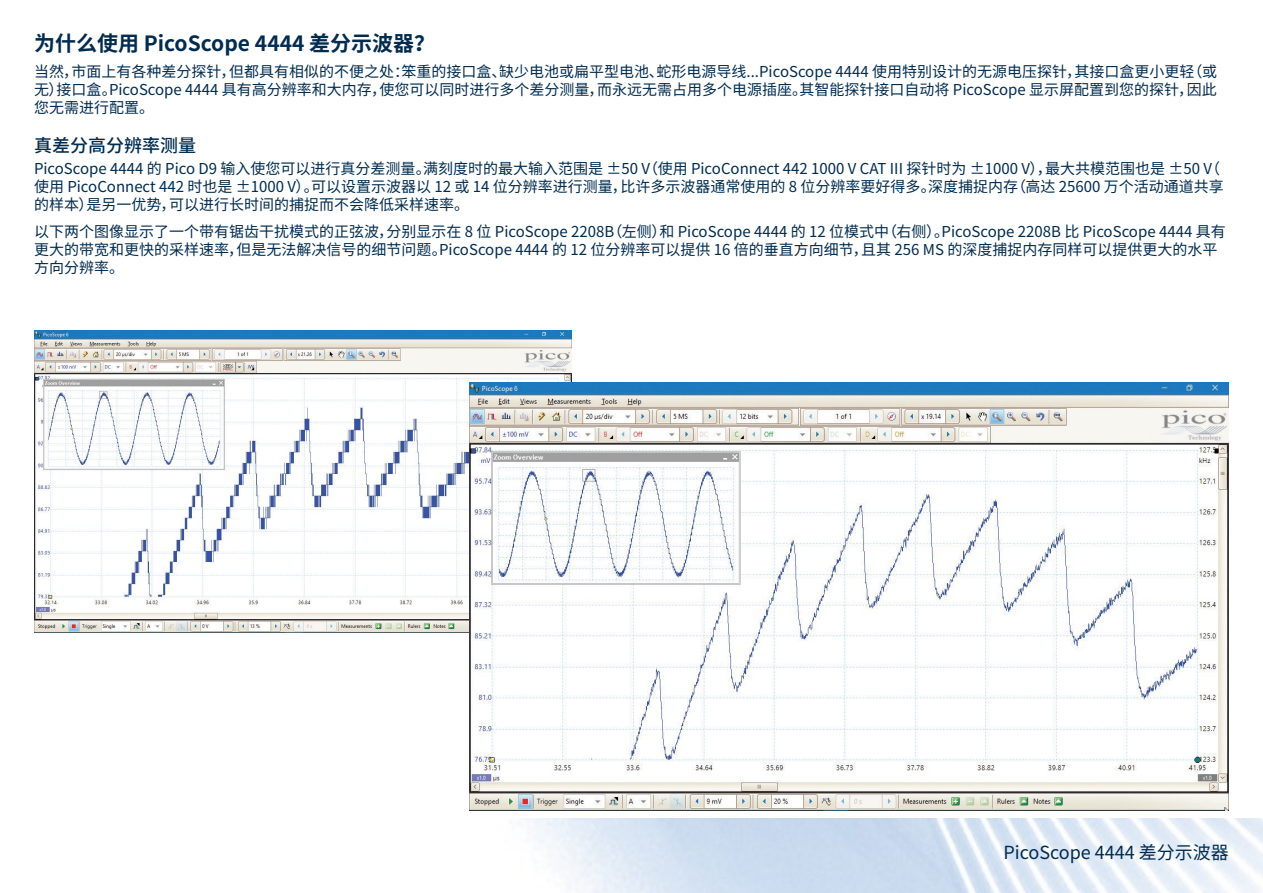
<style>
.page{position:relative;width:1263px;height:893px;background:#fff}
.page>*{position:absolute;margin:0;border:0;box-sizing:border-box;transform-origin:0 0}
.t1{font:700 21px "Noto Sans CJ Ksc";color:#002c50}
.t2{font:18px "Noto Sans CJ Ksc";color:#002c50}
.t3{font:500 18px "Noto Sans CJ Ksc";color:#002c50}
.t4{font:15px/18px "Noto Sans CJ Ksc";color:#002c50}
</style>
<div class="page">
<img style="left:528px;top:819px;width:735px;height:74px">
<img style="left:34px;top:330px;width:537px;height:302px">
<img style="left:469px;top:383px;width:760px;height:427px">
<h1 class="t1" style="left:34px;top:31px;width:403px">为什么使用 PicoScope 4444 差分示波器？</h1>
<p class="t4" style="left:34px;top:63px;width:1184px;text-align:justify">当然，市面上有各种差分探针，但都具有相似的不便之处：笨重的接口盒、缺少电池或扁平型电池、蛇形电源导线...PicoScope 4444 使用特别设计的无源电压探针，其接口盒更小更轻（或无）接口盒。PicoScope 4444 具有高分辨率和大内存，使您可以同时进行多个差分测量，而永远无需占用多个电源插座。其智能探针接口自动将 PicoScope 显示屏配置到您的探针，因此您无需进行配置。</p>
<p class="t3" style="left:34px;top:135px;width:163px">真差分高分辨率测量</p>
<p class="t4" style="left:34px;top:160px;width:1191px">PicoScope 4444 的 Pico D9 输入使您可以进行真分差测量。满刻度时的最大输入范围是 ±50 V（使用 PicoConnect 442 1000 V CAT III 探针时为 ±1000 V），最大共模范围也是 ±50 V（使用 PicoConnect 442 时也是 ±1000 V）。可以设置示波器以 12 或 14 位分辨率进行测量，比许多示波器通常使用的 8 位分辨率要好得多。深度捕捉内存（高达 25600 万个活动通道共享的样本）是另一优势，可以进行长时间的捕捉而不会降低采样速率。</p>
<p class="t4" style="left:34px;top:222px;width:1193px">以下两个图像显示了一个带有锯齿干扰模式的正弦波，分别显示在 8 位 PicoScope 2208B（左侧）和 PicoScope 4444 的 12 位模式中（右侧）。PicoScope 2208B 比 PicoScope 4444 具有更大的带宽和更快的采样速率，但是无法解决信号的细节问题。PicoScope 4444 的 12 位分辨率可以提供 16 倍的垂直方向细节，且其 256 MS 的深度捕捉内存同样可以提供更大的水平方向分辨率。</p>
<p class="t2" style="left:1003px;top:842px;width:227px">PicoScope 4444 差分示波器</p>
</div>
